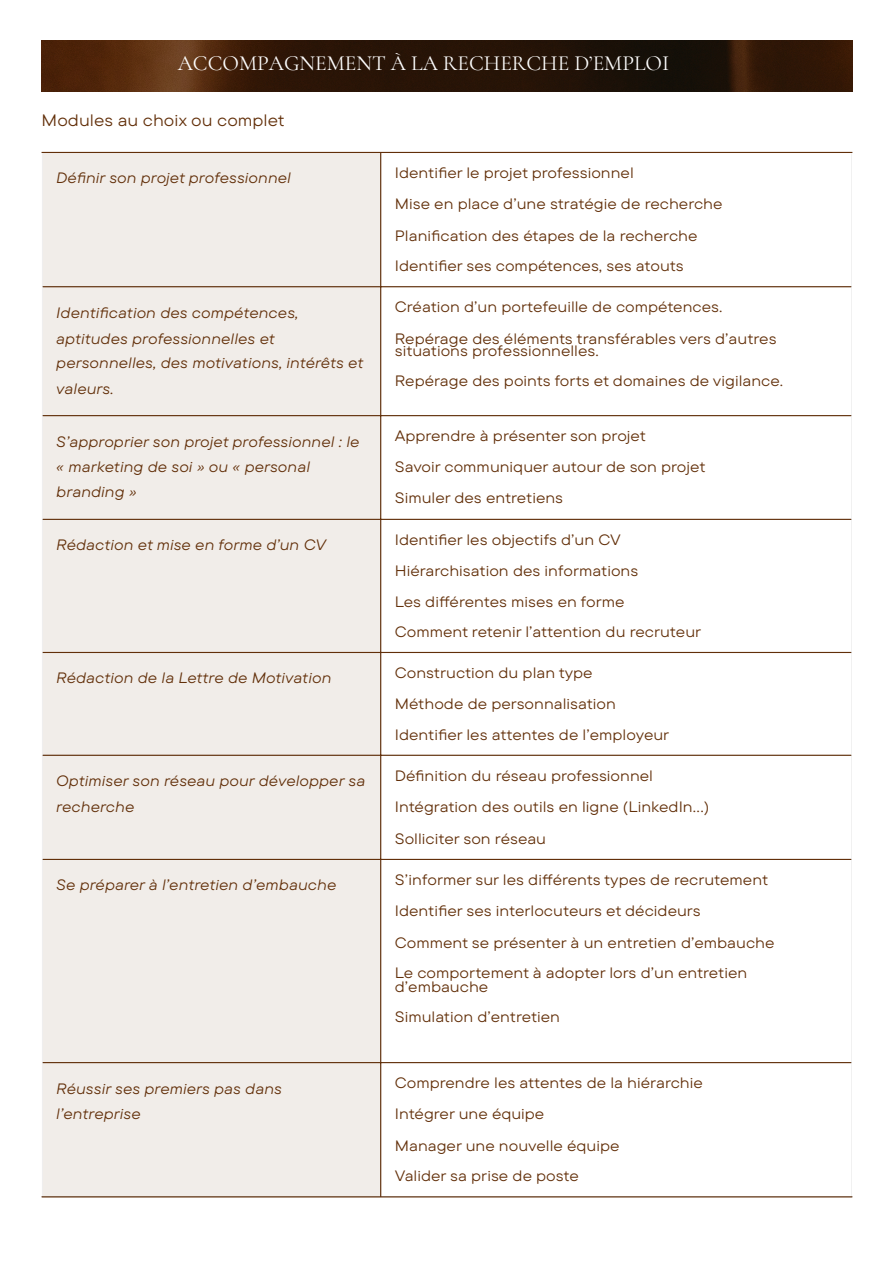
<style>
.page{position:relative;width:894px;height:1263px;background:#fff}
.page>*{position:absolute;margin:0;border:0;box-sizing:border-box;transform-origin:0 0}
.t1{font:21.6px "Cormorant Garamond";color:#fff}
.t2{font:16.5px "TT Commons Pro Exp";color:#622f09}
.t3{font:15px/12.3px "TT Commons Pro Exp";color:#622f09}
.t4{font:italic 15px/25.5px "TT Commons Pro Exp";color:#622f09}
</style>
<div class="page">
<img style="left:42px;top:40px;width:810px;height:51px">
<div style="left:43px;top:153px;width:337px;height:1043px;background:#f1ede9"></div>
<hr style="left:380px;top:153px;width:1px;height:1043px;background:#622f09">
<hr style="left:42px;top:152px;width:810px;height:1px;background:#622f09">
<hr style="left:43px;top:286px;width:808px;height:1px;background:#622f09">
<hr style="left:43px;top:415px;width:808px;height:1px;background:#622f09">
<hr style="left:43px;top:519px;width:808px;height:1px;background:#622f09">
<hr style="left:43px;top:652px;width:808px;height:1px;background:#622f09">
<hr style="left:43px;top:755px;width:808px;height:1px;background:#622f09">
<hr style="left:43px;top:859px;width:808px;height:1px;background:#622f09">
<hr style="left:43px;top:1062px;width:808px;height:1px;background:#622f09">
<hr style="left:42px;top:1196px;width:810px;height:1px;background:#622f09">
<p class="t1" style="left:178px;top:50px;width:493px">ACCOMPAGNEMENT À LA RECHERCHE D’EMPLOI</p>
<p class="t2" style="left:42px;top:110px;width:244px">Modules au choix ou complet</p>
<p class="t4" style="left:56px;top:165px;width:236px">Définir son projet professionnel</p>
<p class="t3" style="left:394px;top:166px;width:240px">Identifier le projet professionnel</p>
<p class="t3" style="left:394px;top:197px;width:329px">Mise en place d’une stratégie de recherche</p>
<p class="t3" style="left:394px;top:229px;width:304px">Planification des étapes de la recherche</p>
<p class="t3" style="left:394px;top:259px;width:290px">Identifier ses compétences, ses atouts</p>
<p class="t4" style="left:56px;top:299px;width:308px">Identification des compétences, aptitudes professionnelles et personnelles, des motivations, intérêts et valeurs.</p>
<p class="t3" style="left:394px;top:300px;width:329px">Création d’un portefeuille de compétences.</p>
<p class="t3" style="left:394px;top:332px;width:383px">Repérage des éléments transférables vers d’autres situations professionnelles.</p>
<p class="t3" style="left:394px;top:375px;width:390px">Repérage des points forts et domaines de vigilance.</p>
<p class="t4" style="left:56px;top:428px;width:305px">S’approprier son projet professionnel : le « marketing de soi » ou « personal branding »</p>
<p class="t3" style="left:394px;top:429px;width:252px">Apprendre à présenter son projet</p>
<p class="t3" style="left:394px;top:461px;width:312px">Savoir communiquer autour de son projet</p>
<p class="t3" style="left:394px;top:491px;width:170px">Simuler des entretiens</p>
<p class="t4" style="left:56px;top:532px;width:271px">Rédaction et mise en forme d’un CV</p>
<p class="t3" style="left:394px;top:533px;width:227px">Identifier les objectifs d’un CV</p>
<p class="t3" style="left:394px;top:564px;width:245px">Hiérarchisation des informations</p>
<p class="t3" style="left:394px;top:595px;width:231px">Les différentes mises en forme</p>
<p class="t3" style="left:394px;top:625px;width:308px">Comment retenir l’attention du recruteur</p>
<p class="t4" style="left:56px;top:665px;width:277px">Rédaction de la Lettre de Motivation</p>
<p class="t3" style="left:394px;top:666px;width:199px">Construction du plan type</p>
<p class="t3" style="left:394px;top:697px;width:223px">Méthode de personnalisation</p>
<p class="t3" style="left:394px;top:728px;width:276px">Identifier les attentes de l’employeur</p>
<p class="t4" style="left:56px;top:768px;width:310px">Optimiser son réseau pour développer sa recherche</p>
<p class="t3" style="left:394px;top:769px;width:260px">Défi nition du réseau professionnel</p>
<p class="t3" style="left:394px;top:800px;width:316px">Intégration des outils en ligne (LinkedIn...)</p>
<p class="t3" style="left:394px;top:832px;width:153px">Solliciter son réseau</p>
<p class="t4" style="left:56px;top:872px;width:281px">Se préparer à l’entretien d’embauche</p>
<p class="t3" style="left:394px;top:873px;width:375px">S’informer sur les différents types de recrutement</p>
<p class="t3" style="left:394px;top:904px;width:307px">Identifier ses interlocuteurs et décideurs</p>
<p class="t3" style="left:394px;top:936px;width:381px">Comment se présenter à un entretien d’embauche</p>
<p class="t3" style="left:394px;top:966px;width:354px;line-height:13.5px">Le comportement à adopter lors d’un entretien d’embauche</p>
<p class="t3" style="left:394px;top:1010px;width:167px">Simulation d’entretien</p>
<p class="t4" style="left:56px;top:1075px;width:227px">Réussir ses premiers pas dans l’entreprise</p>
<p class="t3" style="left:394px;top:1076px;width:309px">Comprendre les attentes de la hiérarchie</p>
<p class="t3" style="left:394px;top:1108px;width:151px">Intégrer une équipe</p>
<p class="t3" style="left:394px;top:1139px;width:226px">Manager une nouvelle équipe</p>
<p class="t3" style="left:394px;top:1169px;width:186px">Valider sa prise de poste</p>
</div>
